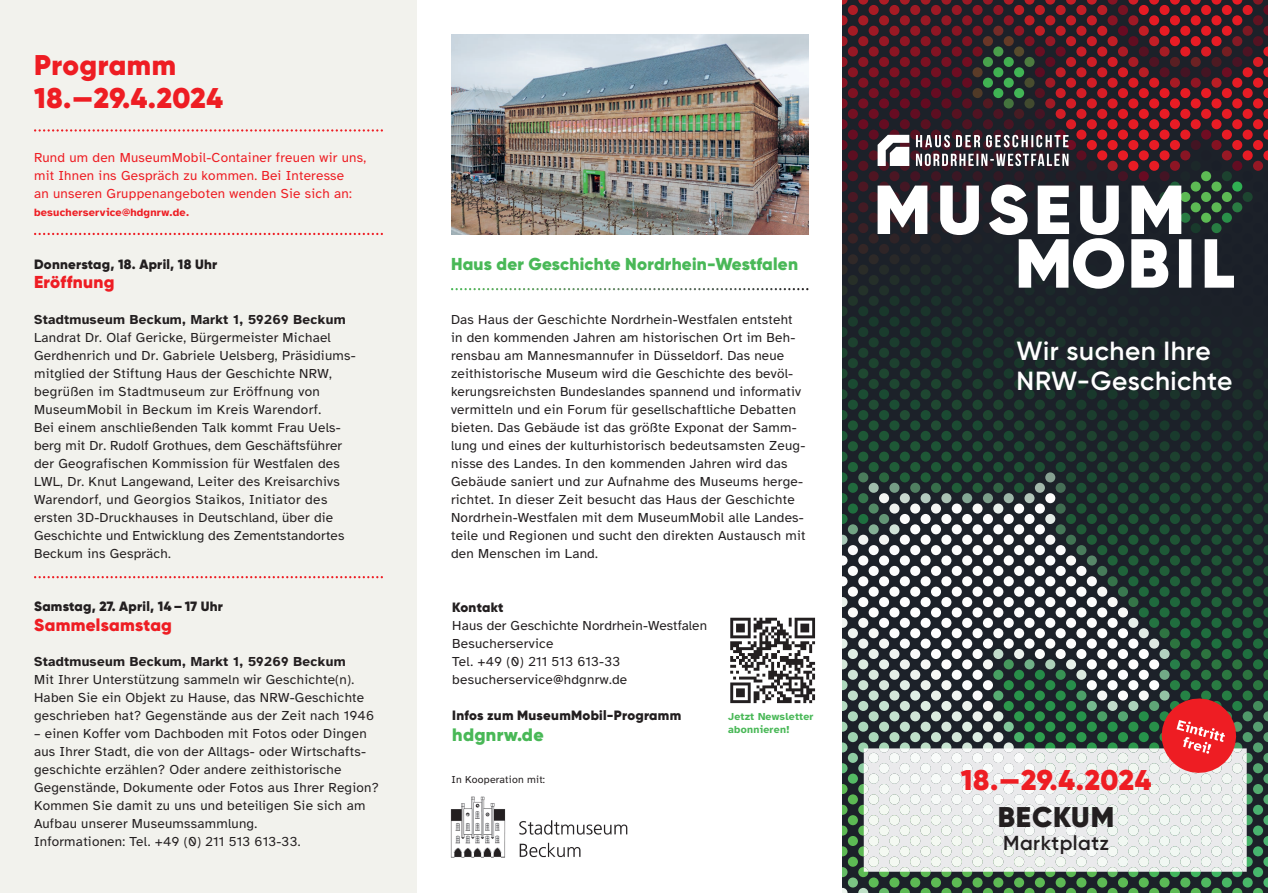
<style>
.page{position:relative;width:1268px;height:893px;background:#fff}
.page>*{position:absolute;margin:0;border:0;box-sizing:border-box;transform-origin:0 0}
.t1{font:900 28.5px/33px "Gilroy";letter-spacing:.02em;color:#ee1d23}
.t2{font:900 28.5px "Gilroy";letter-spacing:.03em;color:#231f20}
.t3{font:600 26.25px/30px "Gilroy";letter-spacing:.02em;color:#fff}
.t4{font:600 20.25px "Gilroy";letter-spacing:.025em;color:#231f20}
.t5{font:900 18px "Gilroy";letter-spacing:.02em;color:#49b857}
.t6{font:900 17.25px "Gilroy";letter-spacing:.015em;color:#49b857}
.t7{font:900 17.25px "Gilroy";letter-spacing:.02em;color:#ee1d23}
.t8{font:13.5px/18px "Atkinson Hyperlegible";letter-spacing:.02em;color:#231f20}
.t9{font:13.5px/18px "Atkinson Hyperlegible";letter-spacing:.02em;color:#ee1d23}
.t10{font:900 13.5px "Gilroy";letter-spacing:.02em;color:#231f20}
.t11{font:700 13.5px "Atkinson Hyperlegible";letter-spacing:.02em;color:#231f20}
.t12{font:700 10.95px "Atkinson Hyperlegible";letter-spacing:.02em;color:#ee1d23}
.t13{font:700 10.5px/12.8px "Atkinson Hyperlegible";letter-spacing:.02em;color:#49b857}
.t14{font:10.5px "Atkinson Hyperlegible";letter-spacing:.02em;color:#231f20}
</style>
<div class="page">
<div style="left:0;top:0;width:417px;height:893px;background:#f2f2ed"></div>
<img style="left:451px;top:34px;width:357px;height:200px">
<img style="left:450px;top:796px;width:178px;height:62px">
<img style="left:730px;top:617px;width:86px;height:87px">
<svg style="left:34px;top:129px;width:349px;height:3px"></svg>
<svg style="left:34px;top:233px;width:349px;height:2px"></svg>
<svg style="left:34px;top:576px;width:349px;height:2px"></svg>
<svg style="left:842px;top:0;width:425px;height:893px;background:#393a3a"></svg>
<svg style="left:877px;top:185px;width:356px;height:104px"></svg>
<svg style="left:915px;top:154px;width:153px;height:12px"></svg>
<svg style="left:915px;top:135px;width:153px;height:12px"></svg>
<svg style="left:877px;top:135px;width:32px;height:31px"></svg>
<svg style="left:863px;top:748px;width:383px;height:124px;fill:#eaeaec"></svg>
<svg style="left:1156px;top:693px;width:84px;height:85px;background:#c25655"></svg>
<svg style="left:451px;top:288px;width:357px;height:2px"></svg>
<h1 class="t1" style="left:34px;top:48px;width:190px">Programm<br>18.—29.4.2024</h1>
<p class="t9" style="left:34px;top:148px;width:333px">Rund um den MuseumMobil-Container freuen wir uns, mit Ihnen ins Gespräch zu kommen. Bei Interesse<br>an unseren Gruppenangeboten wenden Sie sich an:</p>
<p class="t12" style="left:34px;top:206px;width:156px">besucherservice@hdgnrw.de.</p>
<p class="t10" style="left:34px;top:256px;width:185px">Donnerstag, 18. April, 18 Uhr</p>
<p class="t7" style="left:34px;top:271px;width:82px">Eröffnung</p>
<p class="t11" style="left:34px;top:312px;width:313px">Stadtmuseum Beckum, Markt 1, 59269 Beckum</p>
<p class="t8" style="left:34px;top:329px;width:323px">Landrat Dr. Olaf Gericke, Bürgermeister Michael Gerdhenrich und Dr. Gabriele Uelsberg, Präsidiums&shy;mitglied der Stiftung Haus der Geschichte NRW, begrüßen im Stadtmuseum zur Eröffnung von MuseumMobil in Beckum im Kreis Warendorf.<br>Bei einem anschließenden Talk kommt Frau Uels - berg mit Dr. Rudolf Grothues, dem Geschäftsführer der Geografischen Kommission für Westfalen des LWL, Dr. Knut Langewand, Leiter des Kreisarchivs Warendorf, und Georgios Staikos, Initiator des ersten 3D-Druckhauses in Deutschland, über die Geschichte und Entwicklung des Zementstandortes Beckum ins Gespräch.</p>
<p class="t10" style="left:34px;top:598px;width:190px">Samstag, 27. April, 14 – 17 Uhr</p>
<p class="t7" style="left:34px;top:614px;width:139px">Sammelsamstag</p>
<p class="t11" style="left:34px;top:654px;width:313px">Stadtmuseum Beckum, Markt 1, 59269 Beckum</p>
<p class="t8" style="left:34px;top:671px;width:341px">Mit Ihrer Unterstützung sammeln wir Geschichte(n).<br>Haben Sie ein Objekt zu Hause, das NRW-Geschichte geschrieben hat? Gegenstände aus der Zeit nach 1946</p>
<p class="t8" style="left:34px;top:725px;width:346px">– einen Koffer vom Dachboden mit Fotos oder Dingen aus Ihrer Stadt, die von der Alltags- oder Wirtschafts&shy;geschichte erzählen? Oder andere zeithistorische Gegenstände, Dokumente oder Fotos aus Ihrer Region?<br>Kommen Sie damit zu uns und beteiligen Sie sich am Aufbau unserer Museumssammlung.<br>Informationen: Tel. +49 (0) 211 513 613-33.</p>
<p class="t6" style="left:451px;top:253px;width:348px">Haus der Geschichte Nordrhein-Westfalen</p>
<p class="t8" style="left:451px;top:311px;width:356px">Das Haus der Geschichte Nordrhein-Westfalen entsteht<br>i n den kommenden Jahren am historischen Ort im Beh&shy;rensbau am Mannesmannufer in Düsseldorf. Das neue zeithistorische Museum wird die Geschichte des bevöl&shy;kerungsreichsten Bundeslandes spannend und informativ vermitteln und ein Forum für gesellschaftliche Debatten bieten. Das Gebäude ist das größte Exponat der Samm&shy;lung und eines der kulturhistorisch bedeutsamsten Zeug&shy;nisse des Landes. In den kommenden Jahren wird das Gebäude saniert und zur Aufnahme des Museums herge&shy;richtet. In dieser Zeit besucht das Haus der Geschichte Nordrhein-Westfalen mit dem MuseumMobil alle Landes&shy;teile und Regionen und sucht den direkten Austausch mit den Menschen im Land.</p>
<p class="t10" style="left:452px;top:599px;width:53px">Kontakt</p>
<p class="t8" style="left:452px;top:617px;width:256px">Haus der Geschichte Nordrhein-Westfalen<br>Besucherservice<br>Tel. +49 (0) 211 513 613-33 besucherservice@hdgnrw.de</p>
<p class="t10" style="left:452px;top:707px;width:230px">Infos zum MuseumMobil-Programm</p>
<h3 class="t5" style="left:452px;top:723px;width:93px">hdgnrw.de</h3>
<p class="t14" style="left:451px;top:773px;width:95px">In Kooperation mit:</p>
<p class="t13" style="left:728px;top:710px;width:87px">Jetzt Newsletter abonnieren!</p>
<h2 class="t3" style="left:1016px;top:335px;width:217px">Wir suchen Ihre<br>NRW-Geschichte</h2>
<h1 class="t1" style="left:960px;top:763px;width:192px">18.—29.4.2024</h1>
<h1 class="t2" style="left:997px;top:799px;width:118px">BECKUM</h1>
<h3 class="t4" style="left:1002px;top:830px;width:107px">Marktplatz</h3>
</div>
